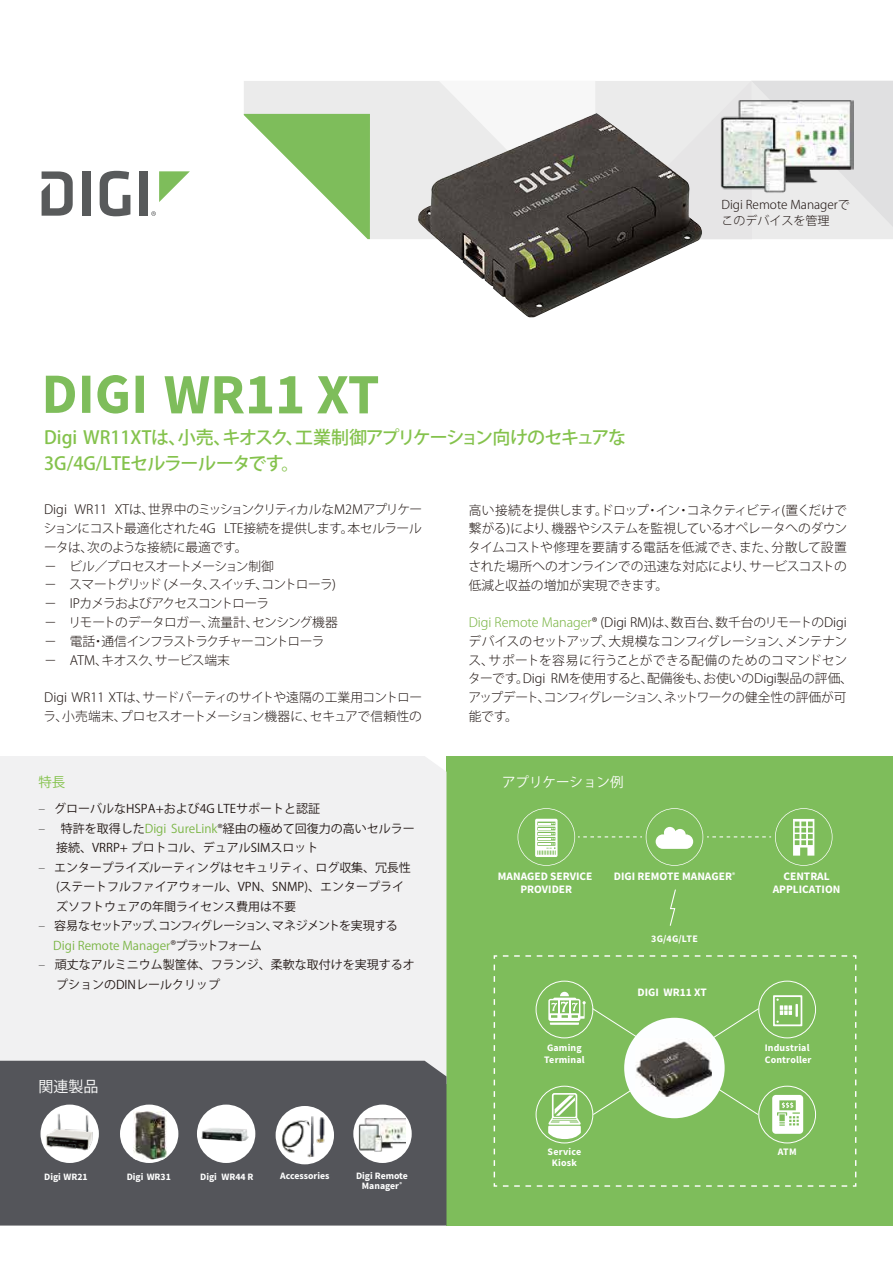
<style>
.page{position:relative;width:893px;height:1263px;background:#fff}
.page>*{position:absolute;margin:0;border:0;box-sizing:border-box;transform-origin:0 0}
.t1{font:500 18px/25.5px "Koz Go Pro";letter-spacing:-.04em;color:#84c24c}
.t2{font:15px "Koz Go Pro";color:#fff}
.t3{font:13.5px "Koz Go Pro";color:#fff}
.t4{font:13.5px "Koz Go Pro";color:#84c24c}
.t5{font:300 12.75px/18.8px "Koz Go Pro";letter-spacing:-.02em;color:#221815}
.t6{font:300 12.75px/18.8px "Koz Go Pro";letter-spacing:-.05em;color:#221815}
.t7{font:12px/19.5px "Koz Go Pro";color:#221815}
.t8{font:300 12px/16.5px "Koz Go Pro";color:#221815}
.t9{font:700 11.4px/12.9px "Source Sans Pro";color:#fff;text-align:center}
.t10{font:700 10.05px/11.4px "Source Sans Pro";letter-spacing:.02em;color:#fff}
.t11{font:700 9.75px/10.5px "Source Sans Pro";color:#fff;text-align:center}
.s1{color:#7cb647}
.s2{color:#727171}
.s3{font-weight:300}
.s4{font-weight:300;font-size:12.75px}
</style>
<div class="page">
<div style="left:82px;top:171px;width:8px;height:45px;background:#585a5b"></div>
<svg style="left:100px;top:171px;width:30px;height:45px"></svg>
<div style="left:140px;top:171px;width:8px;height:45px;background:#585a5b"></div>
<svg style="left:159px;top:171px;width:31px;height:31px"></svg>
<svg style="left:42px;top:171px;width:31px;height:45px"></svg>
<svg style="left:151px;top:211px;width:5px;height:5px"></svg>
<div style="left:446px;top:756px;width:447px;height:469px;background:#7ebd5b"></div>
<div style="left:0;top:756px;width:446px;height:305px;background:#f1f1f2"></div>
<div style="left:0;top:1061px;width:446px;height:164px;background:#54555a"></div>
<div style="left:244px;top:81px;width:195px;height:158px;background:#ebebeb"></div>
<svg style="left:244px;top:114px;width:126px;height:125px"></svg>
<svg style="left:439px;top:81px;width:454px;height:158px"></svg>
<img style="left:718px;top:98px;width:136px;height:95px">
<div style="left:276px;top:1106px;width:58px;height:58px;background:#fff;border-radius:50%"></div>
<svg style="left:46px;top:375px;width:332px;height:38px"></svg>
<svg style="left:669px;top:889px;width:7px;height:37px"></svg>
<svg style="left:518px;top:808px;width:314px;height:58px"></svg>
<svg style="left:493px;top:955px;width:364px;height:232px"></svg>
<div style="left:624px;top:1018px;width:101px;height:100px;background:#fcfeff;border-radius:50%"></div>
<img style="left:636px;top:1041px;width:75px;height:56px">
<div style="left:41px;top:1104px;width:58px;height:59px;background:#fff;border-radius:50%"></div>
<div style="left:120px;top:1104px;width:58px;height:59px;background:#fff;border-radius:50%"></div>
<img style="left:133px;top:1111px;width:34px;height:48px">
<div style="left:353px;top:1104px;width:59px;height:59px;background:#fff;border-radius:50%"></div>
<img style="left:41px;top:1112px;width:56px;height:41px">
<img style="left:281px;top:1112px;width:47px;height:47px">
<img style="left:418px;top:113px;width:284px;height:204px">
<div style="left:197px;top:1104px;width:58px;height:59px;background:#fff;border-radius:50%"></div>
<img style="left:201px;top:1128px;width:48px;height:13px">
<img style="left:359px;top:1119px;width:47px;height:32px">
<p class="t8" style="left:721px;top:196px;width:130px">Digi Remote Managerでこのデバイスを管理</p>
<h1 class="t1" style="left:44px;top:426px;width:583px">Digi WR11XTは、小売、キオスク、工業制御アプリケーション向けのセキュアな<br>3G/4G/LTEセルラールータです。</h1>
<p class="t6" style="left:44px;top:500px;width:380px">Digi WR11 XTは、世界中のミッションクリティカルなM2Mアプリケーションにコスト最適化された4G LTE接続を提供します。本セルラールータは、次のような接続に最適です。<br>－　ビル／プロセスオートメーション制御<br>－　スマートグリッド (メータ、スイッチ、コントローラ)<br>－　IPカメラおよびアクセスコントローラ<br>－　リモートのデータロガー、流量計、センシング機器<br>－　電話・通信インフラストラクチャーコントローラ<br>－　ATM、キオスク、サービス端末</p>
<p class="t5" style="left:44px;top:688px;width:380px">Digi WR11 XTは、サードパーティのサイトや遠隔の工業用コントローラ、小売端末、プロセスオートメーション機器に、セキュアで信頼性の</p>
<p class="t5" style="left:468px;top:500px;width:381px;text-align:justify">高い接続を提供します。ドロップ・イン・コネクティビティ(置くだけで繋がる)により、機器やシステムを監視しているオペレータへのダウンタイムコストや修理を要請する電話を低減でき、また、分散して設置された場所へのオンラインでの迅速な対応により、サービスコストの低減と収益の増加が実現できます。</p>
<p class="t5" style="left:468px;top:613px;width:386px"><span class="s1">Digi Remote Manager</span>® (Digi RM)は、数百台、数千台のリモートのDigiデバイスのセットアップ、大規模なコンフィグレーション、メンテナンス、サポートを容易に行うことができる配備のためのコマンドセンターです。Digi RMを使用すると、配備後も、お使いのDigi製品の評価、アップデート、コンフィグレーション、ネットワークの健全性の評価が可能です。</p>
<p class="t4" style="left:38px;top:774px;width:28px">特長</p>
<p class="t3" style="left:502px;top:774px;width:123px">アプリケーション例</p>
<p class="t7" style="left:38px;top:799px;width:283px"><span class="s2">‒</span> グローバルなHSPA+および4G LTEサポートと認証<span class="s2">‒</span></p>
<p class="t7" style="left:38px;top:819px;width:378px;text-indent:22px">特許を取得した<span class="s1">Digi SureLink</span><span class="s3">®</span>経由の極めて回復力の高いセルラー　 接続、VRRP+ プロトコル、デュアルSIMスロット<br><span class="s2">‒</span> エンタープライズルーティングはセキュリティ、ログ収集、冗長性　 (ステートフルファイアウォール、VPN、SNMP)、エンタープライ　 ズソフトウェアの年間ライセンス費用は不要<br><span class="s2">‒</span> 容易なセットアップ、コンフィグレーション、マネジメントを実現する　　 <span class="s1">Digi Remote Manager</span><span class="s4">®</span>プラットフォーム<br><span class="s2">‒</span> 頑丈なアルミニウム製筐体、フランジ、柔軟な取付けを実現するオ　 プションのDINレールクリップ</p>
<p class="t2" style="left:38px;top:1077px;width:61px">関連製品</p>
<p class="t9" style="left:498px;top:870px;width:96px">MANAGED SERVICE<br>PROVIDER</p>
<p class="t10" style="left:544px;top:1042px;width:42px">Gaming<br>Terminal</p>
<p class="t9" style="left:614px;top:870px;width:123px">DIGI REMOTE MANAGER<sup>®</sup></p>
<p class="t10" style="left:651px;top:932px;width:48px">3G/4G/LTE</p>
<p class="t9" style="left:638px;top:986px;width:71px">DIGI WR11 XT</p>
<p class="t9" style="left:773px;top:870px;width:69px">CENTRAL<br>APPLICATION</p>
<p class="t10" style="left:765px;top:1042px;width:48px">Industrial<br>Controller</p>
<p class="t11" style="left:44px;top:1171px;width:45px">Digi WR21</p>
<p class="t11" style="left:356px;top:1170px;width:53px">Digi Remote<br>Manager<sup>®</sup></p>
<p class="t11" style="left:280px;top:1170px;width:51px">Accessories</p>
<p class="t11" style="left:127px;top:1171px;width:46px">Digi WR31</p>
<p class="t11" style="left:200px;top:1172px;width:55px">Digi WR44 R</p>
<p class="t10" style="left:548px;top:1145px;width:35px;text-align:center">Service<br>Kiosk</p>
<p class="t10" style="left:778px;top:1145px;width:20px">ATM</p>
</div>
